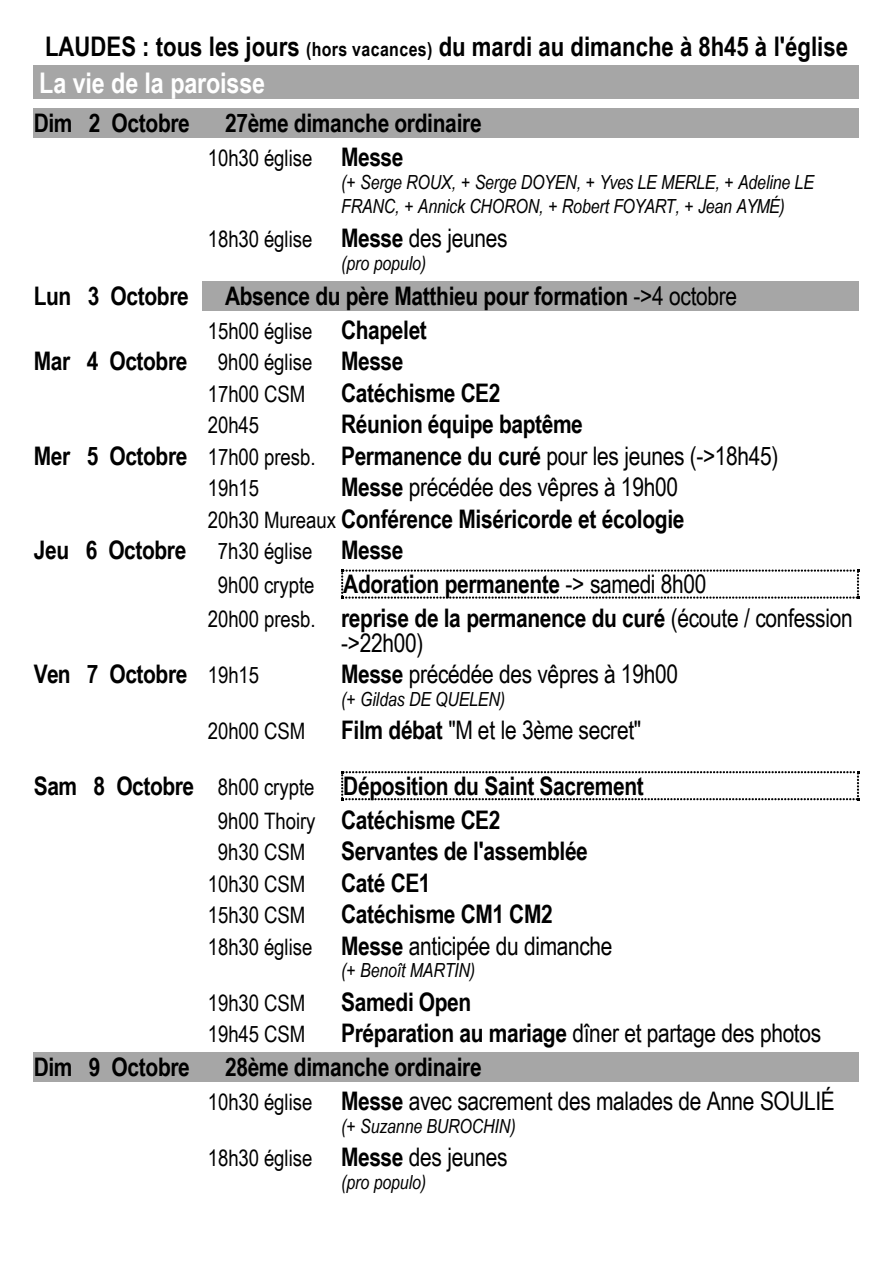
<style>
.page{position:relative;width:893px;height:1263px;background:#fff}
.page>*{position:absolute;margin:0;border:0;box-sizing:border-box;transform-origin:0 0}
.t1{font:700 28.5px "Arial Narrow";letter-spacing:-.005em;color:#fff}
.t2{font:700 27px "Arial Narrow";color:#000}
.t3{font:700 25.5px/31.3px "Arial Narrow";letter-spacing:-.015em;color:#000}
.t4{font:25.5px/33.9px "Arial Narrow";letter-spacing:-.015em;color:#000}
.t5{font:22.65px "Arial Narrow";letter-spacing:-.005em;color:#000}
.t6{font:italic 19.5px/24.5px "Arial Narrow";letter-spacing:-.01em;color:#000}
.s1{font-size:19.5px}
.s2{font-weight:700;font-size:25.5px}
.s3{font-size:25.5px}
.s4{font-weight:400}
.s5{font-weight:400;font-size:22.65px}
.s6{font-weight:700}
.s7{font-size:22.65px}
</style>
<div class="page">
<div style="left:33px;top:66px;width:826px;height:33px;background:#a6a6a6"></div>
<div style="left:33px;top:108px;width:169px;height:29px;background:#a6a6a6"></div>
<div style="left:202px;top:108px;width:657px;height:29px;background:#a6a6a6"></div>
<div style="left:202px;top:281px;width:657px;height:30px;background:#a6a6a6"></div>
<svg style="left:341px;top:569px;width:518px;height:30px"></svg>
<svg style="left:341px;top:771px;width:518px;height:29px"></svg>
<div style="left:33px;top:1052px;width:169px;height:29px;background:#a6a6a6"></div>
<div style="left:202px;top:1052px;width:657px;height:29px;background:#a6a6a6"></div>
<p class="t2" style="left:45px;top:36px;width:804px">LAUDES : tous les jours <span class="s1">(hors vacances)</span> du mardi au dimanche à 8h45 à l'église</p>
<p class="t1" style="left:39px;top:72px;width:227px">La vie de la paroisse</p>
<p class="t3" style="left:34px;top:110px;width:158px">Dim 2 Octobre</p>
<p class="t3" style="left:225px;top:110px;width:258px">27ème dimanche ordinaire</p>
<p class="t5" style="left:208px;top:149px;width:197px">10h30 église <span class="s2">Messe</span></p>
<p class="t6" style="left:341px;top:171px;width:474px">(+ Serge ROUX, + Serge DOYEN, + Yves LE MERLE, + Adeline LE<br>FRANC, + Annick CHORON, + Robert FOYART, + Jean AYMÉ)</p>
<p class="t5" style="left:208px;top:230px;width:301px">18h30 église <span class="s2">Messe</span> <span class="s3">des jeunes</span></p>
<p class="t6" style="left:341px;top:252px;width:86px">(pro populo)</p>
<p class="t3" style="left:34px;top:283px;width:156px">Lun 3 Octobre</p>
<p class="t3" style="left:225px;top:283px;width:513px">Absence du père Matthieu pour formation <span class="s4">-&gt;4 octobre</span></p>
<p class="t5" style="left:208px;top:322px;width:221px">15h00 église <span class="s2">Chapelet</span></p>
<p class="t3" style="left:34px;top:348px;width:371px">Mar 4 Octobre <span class="s5">9h00 église</span> Messe</p>
<p class="t5" style="left:208px;top:385px;width:99px">17h00 CSM</p>
<p class="t3" style="left:341px;top:380px;width:161px">Catéchisme CE2</p>
<p class="t5" style="left:208px;top:417px;width:53px">20h45</p>
<p class="t3" style="left:34px;top:411px;width:746px;text-indent:307px">Réunion équipe baptême<br>Mer 5 Octobre <span class="s5">17h00 presb.</span> Permanence du curé <span class="s4">pour les jeunes (-&gt;18h45)</span></p>
<p class="t5" style="left:208px;top:480px;width:53px">19h15</p>
<p class="t4" style="left:341px;top:473px;width:338px"><span class="s6">Messe</span> précédée des vêpres à 19h00</p>
<p class="t3" style="left:208px;top:506px;width:478px"><span class="s5">20h30 Mureaux</span> Conférence Miséricorde et écologie</p>
<p class="t3" style="left:34px;top:537px;width:371px">Jeu 6 Octobre <span class="s5">7h30 église</span> Messe</p>
<p class="t3" style="left:218px;top:571px;width:490px"><span class="s5">9h00 crypte</span> Adoration permanente <span class="s4">-&gt; samedi 8h00</span></p>
<p class="t3" style="left:208px;top:605px;width:646px"><span class="s5">20h00 presb.</span> reprise de la permanence du curé <span class="s4">(écoute / confession</span></p>
<p class="t4" style="left:341px;top:628px;width:84px">-&gt;22h00)</p>
<p class="t3" style="left:34px;top:661px;width:227px">Ven 7 Octobre <span class="s5">19h15</span></p>
<p class="t4" style="left:341px;top:659px;width:338px"><span class="s6">Messe</span> précédée des vêpres à 19h00</p>
<p class="t6" style="left:341px;top:689px;width:166px">(+ Gildas DE QUELEN)</p>
<p class="t5" style="left:208px;top:723px;width:99px">20h00 CSM</p>
<p class="t3" style="left:34px;top:705px;width:611px;line-height:55.5px;text-align:right">Film débat <span class="s4">"M et le 3ème secret"<br></span>Sam 8 Octobre <span class="s5">8h00 crypte</span> Déposition du Saint Sacrement</p>
<p class="t3" style="left:218px;top:807px;width:284px"><span class="s5">9h00 Thoiry</span> Catéchisme CE2</p>
<p class="t5" style="left:218px;top:844px;width:89px">9h30 CSM</p>
<p class="t3" style="left:341px;top:838px;width:248px">Servantes de l'assemblée</p>
<p class="t5" style="left:208px;top:875px;width:99px">10h30 CSM</p>
<p class="t3" style="left:341px;top:870px;width:91px">Caté CE1</p>
<p class="t5" style="left:208px;top:907px;width:99px">15h30 CSM</p>
<p class="t3" style="left:208px;top:901px;width:406px;text-indent:133px">Catéchisme CM1 CM2<br><span class="s5">18h30 église</span> Messe <span class="s4">anticipée du dimanche</span></p>
<p class="t6" style="left:341px;top:960px;width:135px">(+ Benoît MARTIN)</p>
<p class="t5" style="left:208px;top:994px;width:99px">19h30 CSM</p>
<p class="t3" style="left:341px;top:989px;width:132px">Samedi Open</p>
<p class="t5" style="left:208px;top:1026px;width:99px">19h45 CSM</p>
<p class="t4" style="left:341px;top:1019px;width:481px"><span class="s6">Préparation au mariage</span> dîner et partage des photos</p>
<p class="t3" style="left:34px;top:1054px;width:158px">Dim 9 Octobre</p>
<p class="t4" style="left:208px;top:1052px;width:628px;text-indent:17px"><span class="s6">28ème dimanche ordinaire<br></span><span class="s7">10h30 église</span> <span class="s6">Messe</span> avec sacrement des malades de Anne SOULIÉ</p>
<p class="t6" style="left:341px;top:1115px;width:176px">(+ Suzanne BUROCHIN)</p>
<p class="t5" style="left:208px;top:1150px;width:301px">18h30 église <span class="s2">Messe</span> <span class="s3">des jeunes</span></p>
<p class="t6" style="left:341px;top:1172px;width:86px">(pro populo)</p>
</div>
